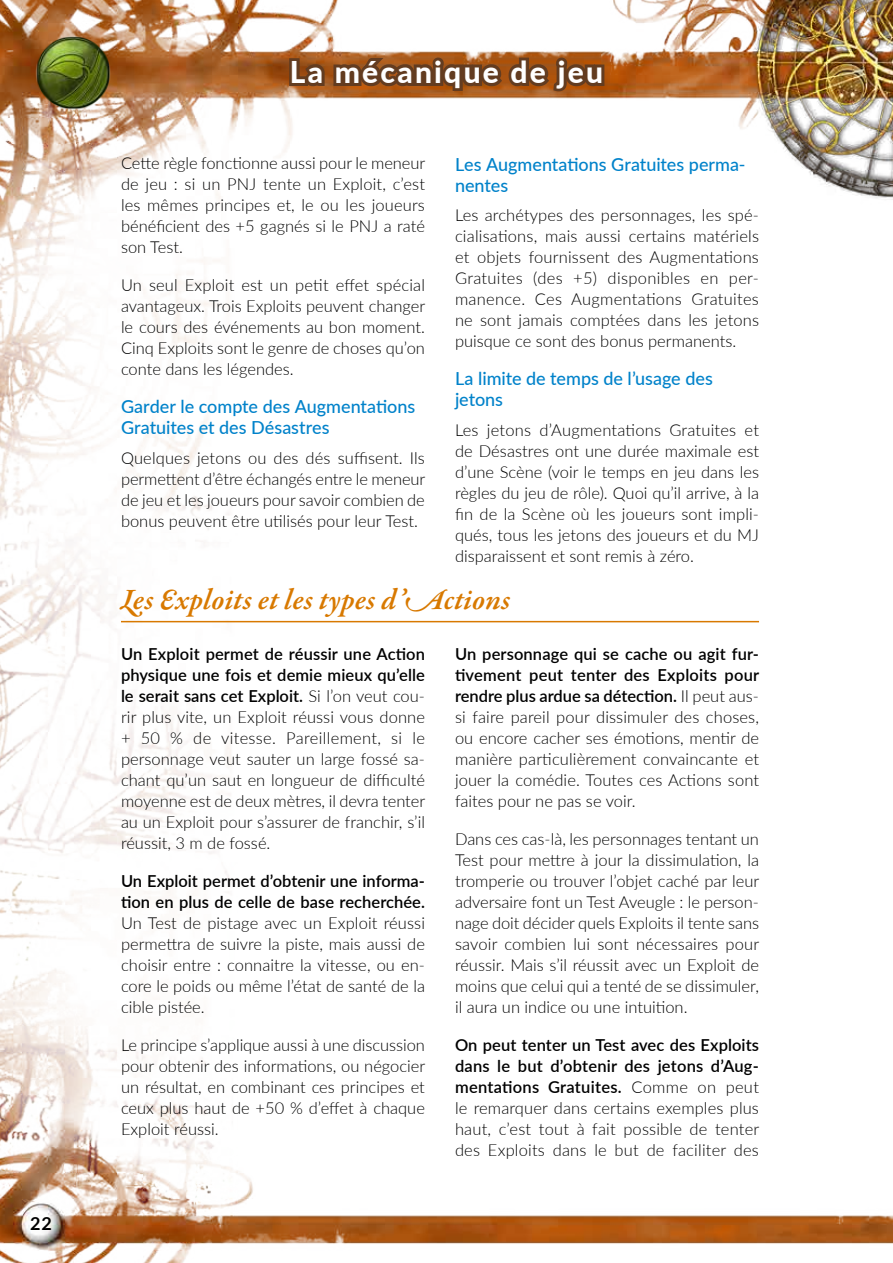
<style>
.page{position:relative;width:893px;height:1263px;background:#fff}
.page>*{position:absolute;margin:0;border:0;box-sizing:border-box;transform-origin:0 0}
.t1{font:italic 600 30px "Garamond Premr Pro";letter-spacing:.005em;color:#d87900}
.t2{font:800 30px "Lato";letter-spacing:.075em;color:#fff}
.t3{font:500 18px/21px "Lato";color:#0082ca}
.t4{font:700 18px "Lato";color:#000}
.t5{font:300 16.5px/21px "Lato";color:#000;text-align:justify}
.t6{font:600 16.5px/21px "Lato";color:#000}
.s1{font-weight:600}
</style>
<div class="page">
<img style="left:0;top:0;width:893px;height:1263px">
<hr style="left:121px;top:621px;width:638px;height:1px;background:#d87900">
<svg style="left:286px;top:0;width:321px;height:95px"></svg>
<img style="left:31px;top:15px;width:89px;height:126px">
<p class="t4" style="left:30px;top:1210px;width:23px">22</p>
<h1 class="t2" style="left:290px;top:50px;width:315px">La mécanique de jeu</h1>
<p class="t3" style="left:455px;top:153px;width:292px">Les Augmentations Gratuites perma&shy;nentes</p>
<p class="t5" style="left:455px;top:204px;width:306px">Les archétypes des personnages, les spé&shy;cialisations, mais aussi certains matériels et objets fournissent des Augmentations Gratuites (des +5) disponibles en per&shy;manence. Ces Augmentations Gratuites ne sont jamais comptées dans les jetons puisque ce sont des bonus permanents.</p>
<p class="t3" style="left:455px;top:367px;width:259px">La limite de temps de l’usage des jetons</p>
<p class="t5" style="left:455px;top:418px;width:306px">Les jetons d’Augmentations Gratuites et de Désastres ont une durée maximale est d’une Scène (voir le temps en jeu dans les règles du jeu de rôle). Quoi qu’il arrive, à la fin de la Scène où les joueurs sont impli&shy;qués, tous les jetons des joueurs et du MJ disparaissent et sont remis à zéro.</p>
<h1 class="t1" style="left:121px;top:581px;width:391px">Les Exploits et les types d’Actions</h1>
<p class="t5" style="left:121px;top:643px;width:306px"><span class="s1">Un Exploit permet de réussir une Action physique une fois et demie mieux qu’elle le serait sans cet Exploit.</span> Si l’on veut cou&shy;rir plus vite, un Exploit réussi vous donne + 50 % de vitesse. Pareillement, si le personnage veut sauter un large fossé sa&shy;chant qu’un saut en longueur de difficulté moyenne est de deux mètres, il devra tenter au un Exploit pour s’assurer de franchir, s’il réussit, 3 m de fossé.</p>
<p class="t6" style="left:121px;top:869px;width:305px">Un Exploit permet d’obtenir une informa&shy;tion en plus de celle de base recherchée.</p>
<p class="t5" style="left:121px;top:912px;width:306px">Un Test de pistage avec un Exploit réussi permettra de suivre la piste, mais aussi de choisir entre : connaitre la vitesse, ou en&shy;core le poids ou même l’état de santé de la cible pistée.</p>
<p class="t5" style="left:121px;top:1034px;width:306px">Le principe s’applique aussi à une discussion pour obtenir des informations, ou négocier un résultat, en combinant ces principes et ceux plus haut de +50 % d’effet à chaque Exploit réussi.</p>
<p class="t5" style="left:121px;top:152px;width:306px">Cette règle fonctionne aussi pour le meneur de jeu : si un PNJ tente un Exploit, c’est les mêmes principes et, le ou les joueurs bénéficient des +5 gagnés si le PNJ a raté son Test.</p>
<p class="t5" style="left:121px;top:274px;width:306px">Un seul Exploit est un petit effet spécial avantageux. Trois Exploits peuvent changer le cours des événements au bon moment.<br>Cinq Exploits sont le genre de choses qu’on conte dans les légendes.</p>
<p class="t3" style="left:121px;top:395px;width:296px">Garder le compte des Augmentations<br>Gratuites et des Désastres</p>
<p class="t5" style="left:121px;top:447px;width:306px">Quelques jetons ou des dés suffisent. Ils permettent d’être échangés entre le meneur de jeu et les joueurs pour savoir combien de bonus peuvent être utilisés pour leur Test.</p>
<p class="t5" style="left:455px;top:643px;width:306px"><span class="s1">Un personnage qui se cache ou agit fur&shy;tivement peut tenter des Exploits pour rendre plus ardue sa détection.</span> Il peut aus&shy;si faire pareil pour dissimuler des choses, ou encore cacher ses émotions, mentir de manière particulièrement convaincante et jouer la comédie. Toutes ces Actions sont faites pour ne pas se voir.</p>
<p class="t5" style="left:455px;top:828px;width:306px">Dans ces cas-là, les personnages tentant un Test pour mettre à jour la dissimulation, la tromperie ou trouver l’objet caché par leur adversaire font un Test Aveugle : le person&shy;nage doit décider quels Exploits il tente sans savoir combien lui sont nécessaires pour réussir. Mais s’il réussit avec un Exploit de moins que celui qui a tenté de se dissimuler, il aura un indice ou une intuition.</p>
<p class="t5" style="left:455px;top:1034px;width:306px"><span class="s1">On peut tenter un Test avec des Exploits dans le but d’obtenir des jetons d’Aug&shy;mentations Gratuites.</span> Comme on peut le remarquer dans certains exemples plus haut, c’est tout à fait possible de tenter des Exploits dans le but de faciliter des</p>
</div>
